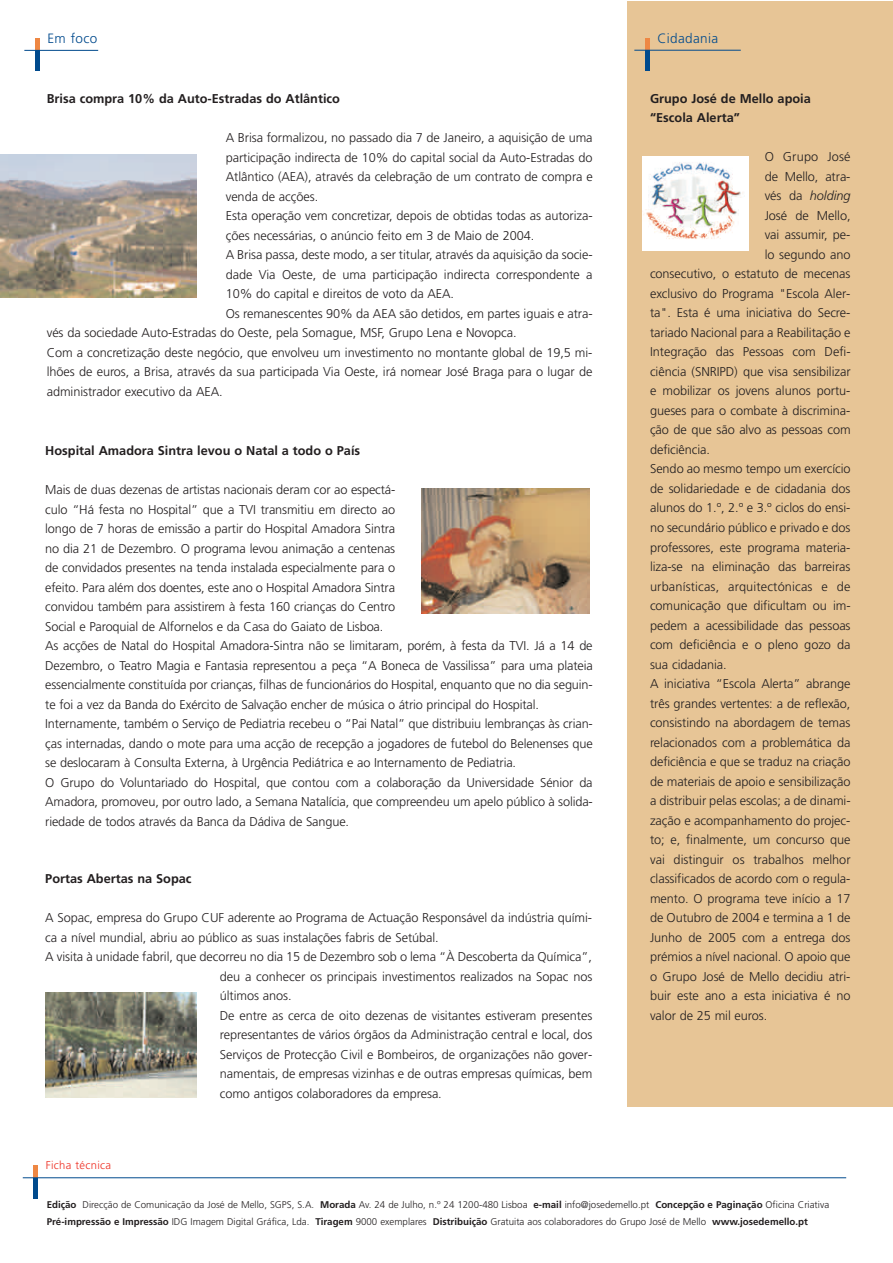
<style>
.page{position:relative;width:893px;height:1263px;background:#fff}
.page>*{position:absolute;margin:0;border:0;box-sizing:border-box;transform-origin:0 0}
.t1{font:300 13.5px "Frutiger";letter-spacing:.03em;color:#004a8d}
.t2{font:300 12.75px/19.5px "Frutiger";letter-spacing:-.005em;color:#231f20}
.t3{font:700 12.75px/19.5px "Frutiger";color:#231f20}
.t4{font:300 12.75px "Frutiger";letter-spacing:.015em;color:#231f20}
.t5{font:italic 300 12.75px "Frutiger";letter-spacing:-.005em;color:#231f20}
.t6{font:300 11.25px "Frutiger";letter-spacing:.03em;color:#ee2e22}
.t7{font:300 9.75px/16.5px "Frutiger";color:#231f20}
.s1{font-style:normal}
.s2{font-weight:700}
</style>
<div class="page">
<div style="left:628px;top:1px;width:265px;height:1105px;background:#e7c596"></div>
<img style="left:0;top:154px;width:197px;height:144px">
<img style="left:421px;top:489px;width:168px;height:124px">
<img style="left:45px;top:993px;width:152px;height:104px">
<img style="left:642px;top:157px;width:106px;height:93px">
<div style="left:33px;top:1165px;width:5px;height:13px;background:#ee8743"></div>
<hr style="left:33px;top:1178px;width:4px;height:20px;background:#004a8d">
<hr style="left:23px;top:1177px;width:823px;height:1px;background:#004a8d">
<hr style="left:35px;top:38px;width:4px;height:13px;background:#ee8743">
<hr style="left:35px;top:50px;width:4px;height:21px;background:#004a8d">
<hr style="left:24px;top:50px;width:74px;height:1px;background:#004a8d">
<hr style="left:645px;top:38px;width:4px;height:13px;background:#ee8743">
<hr style="left:645px;top:50px;width:4px;height:21px;background:#004a8d">
<hr style="left:634px;top:50px;width:107px;height:1px;background:#004a8d">
<p class="t1" style="left:47px;top:31px;width:51px">Em foco</p>
<p class="t1" style="left:657px;top:31px;width:62px">Cidadania</p>
<p class="t3" style="left:47px;top:89px;width:295px">Brisa compra 10% da Auto-Estradas do Atlântico</p>
<p class="t2" style="left:226px;top:128px;width:368px">A Brisa formalizou, no passado dia 7 de Janeiro, a aquisição de uma</p>
<p class="t2" style="left:226px;top:148px;width:368px">participação indirecta de 10% do capital social da Auto-Estradas do</p>
<p class="t2" style="left:226px;top:167px;width:369px">Atlântico (AEA), através da celebração de um contrato de compra e</p>
<p class="t2" style="left:226px;top:187px;width:94px">venda de acções.</p>
<p class="t2" style="left:226px;top:206px;width:368px">Esta operação vem concretizar, depois de obtidas todas as autoriza-</p>
<p class="t2" style="left:226px;top:226px;width:310px">ções necessárias, o anúncio feito em 3 de Maio de 2004.</p>
<p class="t2" style="left:226px;top:245px;width:368px">A Brisa passa, deste modo, a ser titular, através da aquisição da socie-</p>
<p class="t2" style="left:226px;top:265px;width:368px">dade Via Oeste, de uma participação indirecta correspondente a</p>
<p class="t2" style="left:226px;top:284px;width:230px">10% do capital e direitos de voto da AEA.</p>
<p class="t2" style="left:226px;top:304px;width:368px">Os remanescentes 90% da AEA são detidos, em partes iguais e atra-</p>
<p class="t2" style="left:47px;top:323px;width:471px">vés da sociedade Auto-Estradas do Oeste, pela Somague, MSF, Grupo Lena e Novopca.</p>
<p class="t2" style="left:47px;top:343px;width:547px">Com a concretização deste negócio, que envolveu um investimento no montante global de 19,5 mi-</p>
<p class="t2" style="left:47px;top:362px;width:547px">lhões de euros, a Brisa, através da sua participada Via Oeste, irá nomear José Braga para o lugar de</p>
<p class="t2" style="left:47px;top:382px;width:177px">administrador executivo da AEA.</p>
<p class="t3" style="left:45px;top:441px;width:316px">Hospital Amadora Sintra levou o Natal a todo o País</p>
<p class="t2" style="left:45px;top:480px;width:549px">Mais de duas dezenas de artistas nacionais deram cor ao espectá-<br>culo “Há festa no Hospital” que a TVI transmitiu em directo ao<br>longo de 7 horas de emissão a partir do Hospital Amadora Sintra<br>no dia 21 de Dezembro. O programa levou animação a centenas<br>de convidados presentes na tenda instalada especialmente para o<br>efeito. Para além dos doentes, este ano o Hospital Amadora Sintra<br>convidou também para assistirem à festa 160 crianças do Centro<br>Social e Paroquial de Alfornelos e da Casa do Gaiato de Lisboa.<br>As acções de Natal do Hospital Amadora-Sintra não se limitaram, porém, à festa da TVI. Já a 14 de Dezembro, o Teatro Magia e Fantasia representou a peça “A Boneca de Vassilissa” para uma plateia essencialmente constituída por crianças, filhas de funcionários do Hospital, enquanto que no dia seguin&shy;te foi a vez da Banda do Exército de Salvação encher de música o átrio principal do Hospital.<br>Internamente, também o Serviço de Pediatria recebeu o “Pai Natal” que distribuiu lembranças às crian&shy;ças internadas, dando o mote para uma acção de recepção a jogadores de futebol do Belenenses que se deslocaram à Consulta Externa, à Urgência Pediátrica e ao Internamento de Pediatria.<br>O Grupo do Voluntariado do Hospital, que contou com a colaboração da Universidade Sénior da Amadora, promoveu, por outro lado, a Semana Natalícia, que compreendeu um apelo público à solida&shy;riedade de todos através da Banca da Dádiva de Sangue.</p>
<p class="t3" style="left:45px;top:869px;width:148px">Portas Abertas na Sopac</p>
<p class="t2" style="left:45px;top:908px;width:548px">A Sopac, empresa do Grupo CUF aderente ao Programa de Actuação Responsável da indústria quími-</p>
<p class="t2" style="left:45px;top:927px;width:395px">ca a nível mundial, abriu ao público as suas instalações fabris de Setúbal.</p>
<p class="t2" style="left:45px;top:947px;width:548px">A visita à unidade fabril, que decorreu no dia 15 de Dezembro sob o lema “À Descoberta da Química”,</p>
<p class="t2" style="left:220px;top:966px;width:374px">deu a conhecer os principais investimentos realizados na Sopac nos</p>
<p class="t2" style="left:220px;top:986px;width:73px">últimos anos.</p>
<p class="t2" style="left:220px;top:1005px;width:374px">De entre as cerca de oito dezenas de visitantes estiveram presentes</p>
<p class="t2" style="left:220px;top:1025px;width:374px">representantes de vários órgãos da Administração central e local, dos</p>
<p class="t2" style="left:220px;top:1044px;width:374px">Serviços de Protecção Civil e Bombeiros, de organizações não gover-</p>
<p class="t2" style="left:220px;top:1064px;width:374px">namentais, de empresas vizinhas e de outras empresas químicas, bem</p>
<p class="t2" style="left:220px;top:1083px;width:224px">como antigos colaboradores da empresa.</p>
<p class="t6" style="left:46px;top:1159px;width:67px">Ficha técnica</p>
<p class="t3" style="left:650px;top:89px;width:162px">Grupo José de Mello apoia “Escola Alerta”</p>
<p class="t4" style="left:765px;top:150px;width:87px">O Grupo José</p>
<p class="t2" style="left:765px;top:167px;width:87px">de Mello, atra-</p>
<p class="t5" style="left:765px;top:189px;width:87px"><span class="s1">vés da</span> holding</p>
<p class="t2" style="left:765px;top:206px;width:87px">José de Mello,</p>
<p class="t2" style="left:765px;top:225px;width:87px">vai assumir, pe-</p>
<p class="t2" style="left:765px;top:245px;width:87px">lo segundo ano</p>
<p class="t2" style="left:650px;top:264px;width:202px">consecutivo, o estatuto de mecenas</p>
<p class="t2" style="left:650px;top:284px;width:202px">exclusivo do Programa "Escola Aler-</p>
<p class="t2" style="left:650px;top:303px;width:202px">ta". Esta é uma iniciativa do Secre-</p>
<p class="t2" style="left:650px;top:323px;width:202px">tariado Nacional para a Reabilitação e</p>
<p class="t2" style="left:650px;top:342px;width:202px">Integração das Pessoas com Defi-</p>
<p class="t2" style="left:650px;top:362px;width:202px">ciência (SNRIPD) que visa sensibilizar</p>
<p class="t2" style="left:650px;top:381px;width:202px">e mobilizar os jovens alunos portu-</p>
<p class="t2" style="left:650px;top:401px;width:202px">gueses para o combate à discrimina-</p>
<p class="t2" style="left:650px;top:420px;width:202px">ção de que são alvo as pessoas com</p>
<p class="t2" style="left:650px;top:440px;width:62px">deficiência.</p>
<p class="t2" style="left:650px;top:459px;width:202px">Sendo ao mesmo tempo um exercício</p>
<p class="t2" style="left:650px;top:479px;width:202px">de solidariedade e de cidadania dos</p>
<p class="t2" style="left:650px;top:498px;width:202px">alunos do 1.º, 2.º e 3.º ciclos do ensi-</p>
<p class="t2" style="left:650px;top:518px;width:202px">no secundário público e privado e dos</p>
<p class="t2" style="left:650px;top:537px;width:202px">professores, este programa materia-</p>
<p class="t2" style="left:650px;top:557px;width:202px">liza-se na eliminação das barreiras</p>
<p class="t4" style="left:650px;top:579px;width:202px">urbanísticas, arquitectónicas e de</p>
<p class="t2" style="left:650px;top:596px;width:202px">comunicação que dificultam ou im-</p>
<p class="t2" style="left:650px;top:615px;width:202px">pedem a acessibilidade das pessoas</p>
<p class="t2" style="left:650px;top:635px;width:202px">com deficiência e o pleno gozo da</p>
<p class="t2" style="left:650px;top:654px;width:78px">sua cidadania.</p>
<p class="t2" style="left:650px;top:674px;width:202px">A iniciativa “Escola Alerta” abrange</p>
<p class="t2" style="left:650px;top:693px;width:202px">três grandes vertentes: a de reflexão,</p>
<p class="t2" style="left:650px;top:713px;width:202px">consistindo na abordagem de temas</p>
<p class="t2" style="left:650px;top:732px;width:202px">relacionados com a problemática da</p>
<p class="t2" style="left:650px;top:752px;width:202px">deficiência e que se traduz na criação</p>
<p class="t2" style="left:650px;top:771px;width:202px">de materiais de apoio e sensibilização</p>
<p class="t2" style="left:650px;top:791px;width:202px">a distribuir pelas escolas; a de dinami-</p>
<p class="t2" style="left:650px;top:810px;width:202px">zação e acompanhamento do projec-</p>
<p class="t2" style="left:650px;top:830px;width:202px">to; e, finalmente, um concurso que</p>
<p class="t2" style="left:650px;top:849px;width:202px">vai distinguir os trabalhos melhor</p>
<p class="t2" style="left:650px;top:869px;width:202px">classificados de acordo com o regula-</p>
<p class="t2" style="left:650px;top:888px;width:202px">mento. O programa teve início a 17</p>
<p class="t2" style="left:650px;top:908px;width:202px">de Outubro de 2004 e termina a 1 de</p>
<p class="t2" style="left:650px;top:927px;width:202px">Junho de 2005 com a entrega dos</p>
<p class="t2" style="left:650px;top:947px;width:202px">prémios a nível nacional. O apoio que</p>
<p class="t2" style="left:650px;top:966px;width:202px">o Grupo José de Mello decidiu atri-</p>
<p class="t2" style="left:650px;top:986px;width:202px">buir este ano a esta iniciativa é no</p>
<p class="t2" style="left:650px;top:1005px;width:119px">valor de 25 mil euros.</p>
<p class="t7" style="left:47px;top:1196px;width:784px"><span class="s2">Edição</span> Direcção de Comunicação da José de Mello, SGPS, S.A. <span class="s2">Morada</span> Av. 24 de Julho, n.º 24 1200-480 Lisboa <span class="s2">e-mail</span> info@josedemello.pt <span class="s2">Concepção e Paginação</span> Oficina Criativa<br><span class="s2">Pré-impressão e Impressão</span> IDG Imagem Digital Gráfica, Lda. <span class="s2">Tiragem</span> 9000 exemplares <span class="s2">Distribuição</span> Gratuita aos colaboradores do Grupo José de Mello <span class="s2">www.josedemello.pt</span></p>
</div>
